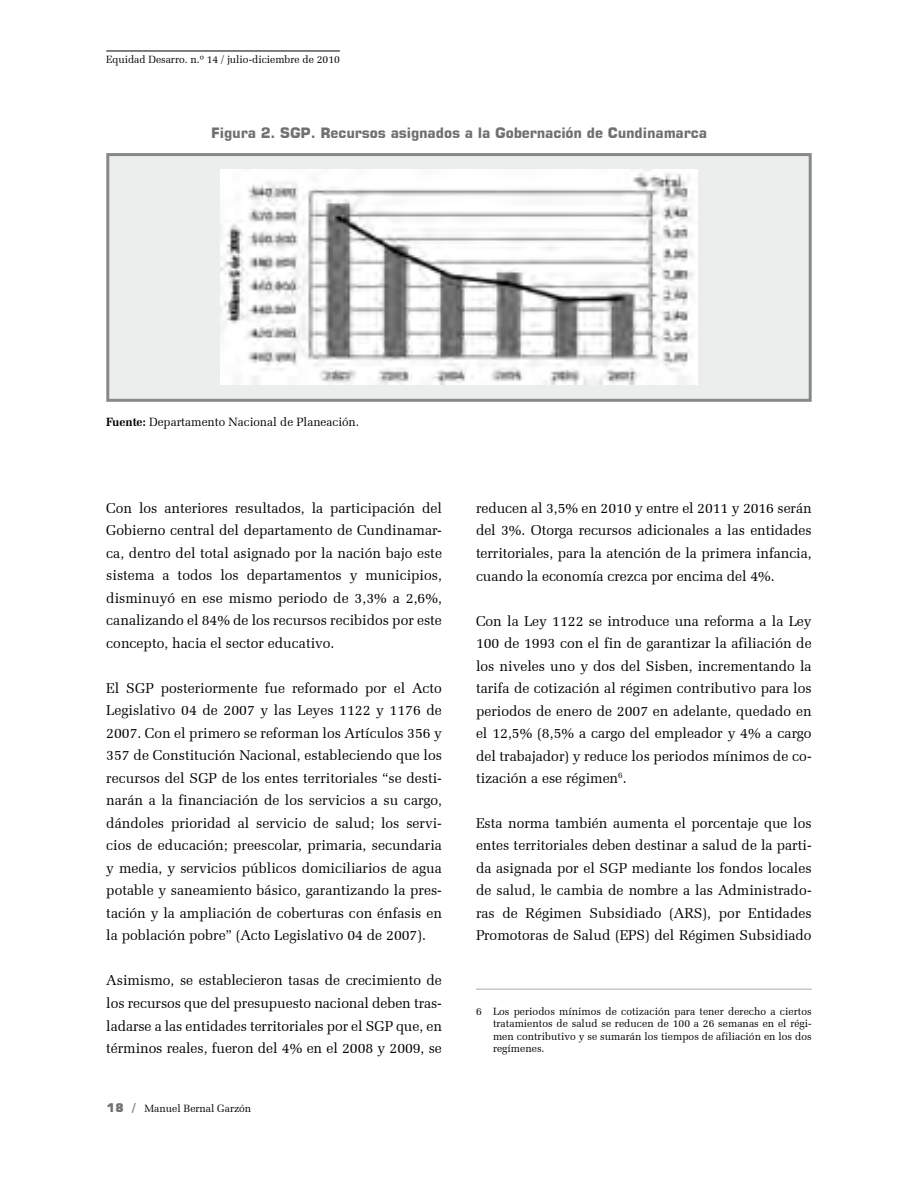
<style>
.page{position:relative;width:918px;height:1188px;background:#fff}
.page>*{position:absolute;margin:0;border:0;box-sizing:border-box;transform-origin:0 0}
.t1{font:14.25px/22.5px "Zapf Elliptical 711 BT";color:#000;text-align:justify}
.t2{font:700 14.25px "Square 721 BT";letter-spacing:-.01em;color:#707172}
.t3{font:12px "Zapf Elliptical 711 BT";color:#000}
.t4{font:10.5px/12.6px "Zapf Elliptical 711 BT";color:#000;text-align:justify}
.s1{font-weight:700}
.s2{font-family:"Square 721 Blk";font-size:12px;color:#707172}
.s3{font-family:"Square 721 BT";font-weight:700;font-size:12px;color:#707172}
</style>
<div class="page">
<hr style="left:106px;top:51px;width:234px;height:1px;background:#000">
<div style="left:106px;top:153px;width:706px;height:249px;background:#eceded;border:3px solid #87888a"></div>
<img style="left:221px;top:170px;width:476px;height:215px">
<hr style="left:476px;top:988px;width:336px;height:2px;background:#c6c7c8">
<p class="t4" style="left:106px;top:53px;width:235px">Equidad Desarro. n.º 14 / julio-diciembre de 2010</p>
<p class="t2" style="left:211px;top:125px;width:497px">Figura 2. SGP. Recursos asignados a la Gobernación de Cundinamarca</p>
<p class="t3" style="left:106px;top:415px;width:254px"><span class="s1">Fuente:</span> Departamento Nacional de Planeación.</p>
<p class="t1" style="left:106px;top:497px;width:337px">Con los anteriores resultados, la participación del Gobierno central del departamento de Cundinamar&shy;ca, dentro del total asignado por la nación bajo este sistema a todos los departamentos y municipios, disminuyó en ese mismo periodo de 3,3% a 2,6%, canalizando el 84% de los recursos recibidos por este concepto, hacia el sector educativo.</p>
<p class="t1" style="left:106px;top:677px;width:337px">El SGP posteriormente fue reformado por el Acto Legislativo 04 de 2007 y las Leyes 1122 y 1176 de 2007. Con el primero se reforman los Artículos 356 y 357 de Constitución Nacional, estableciendo que los recursos del SGP de los entes territoriales “se desti&shy;narán a la financiación de los servicios a su cargo, dándoles prioridad al servicio de salud; los servi&shy;cios de educación; preescolar, primaria, secundaria y media, y servicios públicos domiciliarios de agua potable y saneamiento básico, garantizando la pres&shy;tación y la ampliación de coberturas con énfasis en la población pobre” (Acto Legislativo 04 de 2007).</p>
<p class="t1" style="left:106px;top:969px;width:337px">Asimismo, se establecieron tasas de crecimiento de los recursos que del presupuesto nacional deben tras&shy;ladarse a las entidades territoriales por el SGP que, en términos reales, fueron del 4% en el 2008 y 2009, se</p>
<p class="t4" style="left:106px;top:1102px;width:146px"><span class="s2">18</span> <span class="s3">/</span> Manuel Bernal Garzón</p>
<p class="t1" style="left:476px;top:497px;width:337px">reducen al 3,5% en 2010 y entre el 2011 y 2016 serán del 3%. Otorga recursos adicionales a las entidades territoriales, para la atención de la primera infancia, cuando la economía crezca por encima del 4%.</p>
<p class="t1" style="left:476px;top:609px;width:337px">Con la Ley 1122 se introduce una reforma a la Ley 100 de 1993 con el fin de garantizar la afiliación de los niveles uno y dos del Sisben, incrementando la tarifa de cotización al régimen contributivo para los periodos de enero de 2007 en adelante, quedado en el 12,5% (8,5% a cargo del empleador y 4% a cargo del trabajador) y reduce los periodos mínimos de co&shy;tización a ese régimen<sup>6</sup>.</p>
<p class="t1" style="left:476px;top:812px;width:337px">Esta norma también aumenta el porcentaje que los entes territoriales deben destinar a salud de la parti&shy;da asignada por el SGP mediante los fondos locales de salud, le cambia de nombre a las Administrado&shy;ras de Régimen Subsidiado (ARS), por Entidades Promotoras de Salud (EPS) del Régimen Subsidiado</p>
<p class="t4" style="left:493px;top:1005px;width:320px;text-indent:-17px">6 Los periodos mínimos de cotización para tener derecho a ciertos tratamientos de salud se reducen de 100 a 26 semanas en el régi&shy;men contributivo y se sumarán los tiempos de afiliación en los dos regímenes.</p>
</div>
